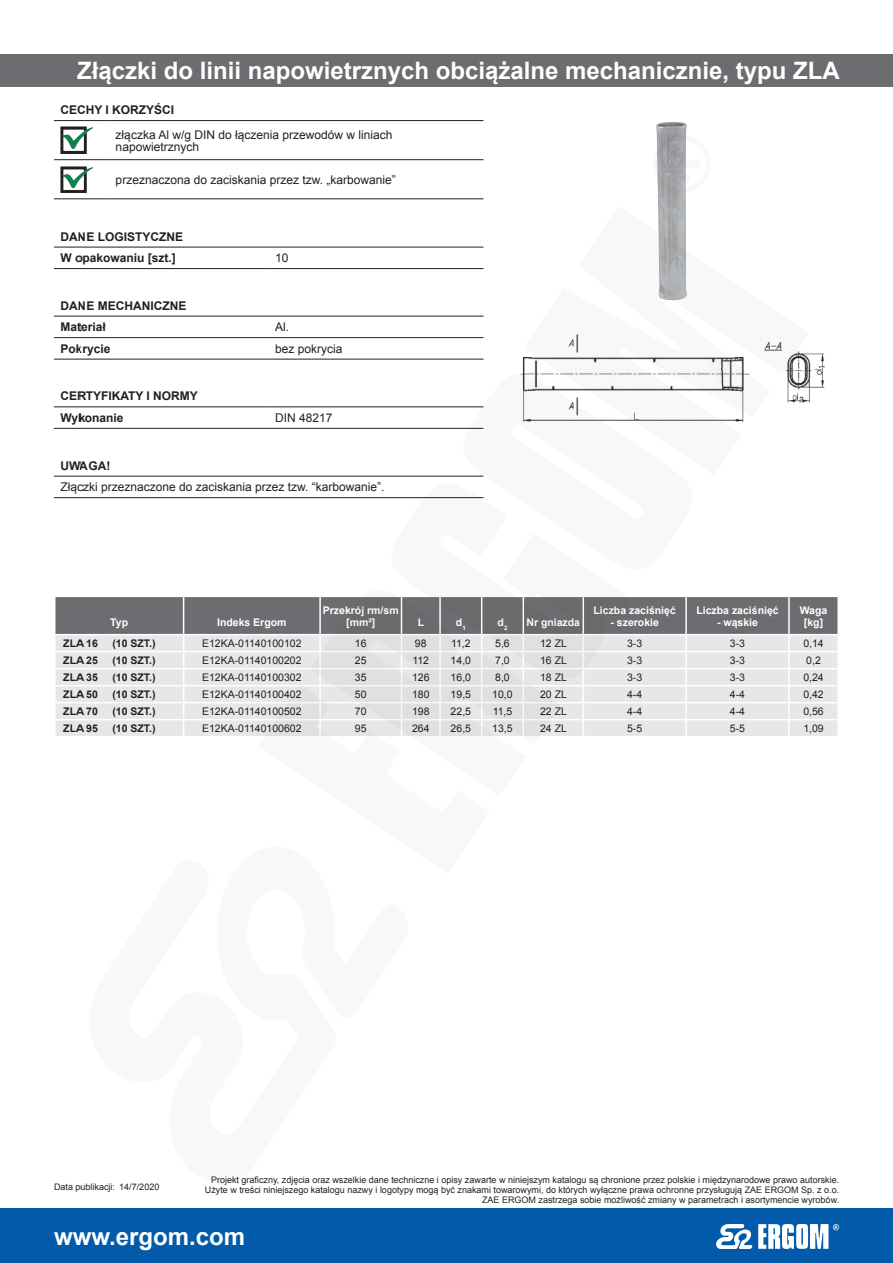
<style>
.page{position:relative;width:893px;height:1263px;background:#fff}
.page>*{position:absolute;margin:0;border:0;box-sizing:border-box;transform-origin:0 0}
.produkt-nazwa{font:700 24px "Arial";color:#fff}
.opis-body{font:12px/12px "Arial";color:#231f20}
.opis-body-bold{font:700 12px "Arial";color:#231f20}
.tabela-body{font:10.5px "Arial";color:#231f20}
.tabela-naglowek{font:700 10.5px/12.6px "Arial";color:#fff;text-align:center}
.tabela-body-bold{font:700 10.5px "Arial";color:#231f20}
.t1{font:9px/9.8px "Arial";color:#231f20;text-align:right}
</style>
<div class="page">
<div style="left:0;top:1209px;width:893px;height:54px;background:#015aaa"></div>
<svg style="left:716px;top:1224px;width:123px;height:25px"></svg>
<div style="left:0;top:54px;width:893px;height:32px;background:#6c6d70"></div>
<img style="left:656px;top:122px;width:31px;height:84px">
<img style="left:523px;top:353px;width:302px;height:50px">
<hr style="left:54px;top:120px;width:55px;height:1px;background:#231f20">
<hr style="left:109px;top:120px;width:374px;height:1px;background:#231f20">
<hr style="left:54px;top:159px;width:55px;height:1px;background:#231f20">
<hr style="left:109px;top:159px;width:374px;height:1px;background:#231f20">
<hr style="left:54px;top:199px;width:55px;height:1px;background:#231f20">
<hr style="left:109px;top:199px;width:374px;height:1px;background:#231f20">
<img style="left:60px;top:127px;width:33px;height:26px">
<img style="left:60px;top:166px;width:33px;height:26px">
<hr style="left:54px;top:247px;width:215px;height:1px;background:#231f20">
<hr style="left:269px;top:247px;width:214px;height:1px;background:#231f20">
<hr style="left:54px;top:268px;width:215px;height:1px;background:#231f20">
<hr style="left:269px;top:268px;width:214px;height:1px;background:#231f20">
<hr style="left:54px;top:316px;width:215px;height:1px;background:#231f20">
<hr style="left:269px;top:316px;width:214px;height:1px;background:#231f20">
<hr style="left:54px;top:337px;width:215px;height:1px;background:#231f20">
<hr style="left:269px;top:337px;width:214px;height:1px;background:#231f20">
<hr style="left:54px;top:359px;width:215px;height:1px;background:#231f20">
<hr style="left:269px;top:359px;width:214px;height:1px;background:#231f20">
<hr style="left:54px;top:476px;width:429px;height:1px;background:#231f20">
<hr style="left:54px;top:497px;width:429px;height:1px;background:#231f20">
<hr style="left:54px;top:407px;width:215px;height:1px;background:#231f20">
<hr style="left:269px;top:407px;width:214px;height:1px;background:#231f20">
<hr style="left:54px;top:428px;width:215px;height:1px;background:#231f20">
<hr style="left:269px;top:428px;width:214px;height:1px;background:#231f20">
<svg style="left:524px;top:206px;width:285px;height:216px"></svg>
<svg style="left:55px;top:596px;width:783px;height:140px;background:#c9cacc"></svg>
<svg style="left:310px;top:596px;width:251px;height:141px;background:#d1d2d4"></svg>
<svg style="left:389px;top:475px;width:242px;height:216px"></svg>
<svg style="left:463px;top:372px;width:231px;height:209px"></svg>
<p class="produkt-nazwa" style="left:77px;top:54px;width:764px">Złączki do linii napowietrznych obciążalne mechanicznie, typu ZLA</p>
<p class="opis-body-bold" style="left:60px;top:102px;width:115px">CECHY I KORZYŚCI</p>
<p class="opis-body" style="left:116px;top:128px;width:278px">złączka Al w/g DIN do łączenia przewodów w liniach napowietrznych</p>
<p class="opis-body" style="left:116px;top:174px;width:282px">przeznaczona do zaciskania przez tzw. „karbowanie”</p>
<p class="opis-body-bold" style="left:60px;top:228px;width:124px">DANE LOGISTYCZNE</p>
<p class="opis-body-bold" style="left:60px;top:250px;width:117px">W opakowaniu [szt.]</p>
<p class="opis-body" style="left:275px;top:252px;width:15px">10</p>
<p class="opis-body-bold" style="left:60px;top:297px;width:127px">DANE MECHANICZNE</p>
<p class="opis-body-bold" style="left:60px;top:319px;width:47px">Materiał</p>
<p class="opis-body" style="left:275px;top:321px;width:16px">Al.</p>
<p class="opis-body-bold" style="left:60px;top:340px;width:52px">Pokrycie</p>
<p class="opis-body" style="left:275px;top:343px;width:69px">bez pokrycia</p>
<p class="opis-body-bold" style="left:60px;top:388px;width:139px">CERTYFIKATY I NORMY</p>
<p class="opis-body-bold" style="left:60px;top:410px;width:65px">Wykonanie</p>
<p class="opis-body" style="left:275px;top:412px;width:59px">DIN 48217</p>
<p class="opis-body-bold" style="left:60px;top:458px;width:51px">UWAGA!</p>
<p class="opis-body" style="left:60px;top:481px;width:326px">Złączki przeznaczone do zaciskania przez tzw. “karbowanie”.</p>
<p class="tabela-naglowek" style="left:110px;top:616px;width:19px">Typ</p>
<p class="tabela-naglowek" style="left:217px;top:616px;width:71px">Indeks Ergom</p>
<p class="tabela-naglowek" style="left:323px;top:604px;width:77px">Przekrój rm/sm [mm²]</p>
<p class="tabela-naglowek" style="left:418px;top:616px;width:8px">L</p>
<p class="tabela-naglowek" style="left:456px;top:616px;width:11px">d<sub>1</sub></p>
<p class="tabela-naglowek" style="left:498px;top:616px;width:11px">d<sub>2</sub></p>
<p class="tabela-naglowek" style="left:526px;top:616px;width:55px">Nr gniazda</p>
<p class="tabela-naglowek" style="left:594px;top:604px;width:84px">Liczba zaciśnięć</p>
<p class="tabela-naglowek" style="left:610px;top:616px;width:50px">- szerokie</p>
<p class="tabela-naglowek" style="left:696px;top:604px;width:84px">Liczba zaciśnięć</p>
<p class="tabela-naglowek" style="left:717px;top:616px;width:42px">- wąskie</p>
<p class="tabela-naglowek" style="left:800px;top:604px;width:29px">Waga [kg]</p>
<p class="tabela-body-bold" style="left:63px;top:636px;width:36px">ZLA 16</p>
<p class="tabela-body-bold" style="left:112px;top:636px;width:45px">(10 SZT.)</p>
<p class="tabela-body" style="left:202px;top:636px;width:101px">E12KA-01140100102</p>
<p class="tabela-body" style="left:355px;top:636px;width:13px">16</p>
<p class="tabela-body" style="left:415px;top:636px;width:13px">98</p>
<p class="tabela-body" style="left:451px;top:636px;width:21px">11,2</p>
<p class="tabela-body" style="left:495px;top:636px;width:16px">5,6</p>
<p class="tabela-body" style="left:540px;top:636px;width:28px">12 ZL</p>
<p class="tabela-body" style="left:627px;top:636px;width:17px">3-3</p>
<p class="tabela-body" style="left:730px;top:636px;width:17px">3-3</p>
<p class="tabela-body" style="left:803px;top:636px;width:22px">0,14</p>
<p class="tabela-body-bold" style="left:63px;top:653px;width:36px">ZLA 25</p>
<p class="tabela-body-bold" style="left:112px;top:653px;width:45px">(10 SZT.)</p>
<p class="tabela-body" style="left:202px;top:653px;width:101px">E12KA-01140100202</p>
<p class="tabela-body" style="left:355px;top:653px;width:13px">25</p>
<p class="tabela-body" style="left:412px;top:653px;width:18px">112</p>
<p class="tabela-body" style="left:451px;top:653px;width:22px">14,0</p>
<p class="tabela-body" style="left:495px;top:653px;width:16px">7,0</p>
<p class="tabela-body" style="left:540px;top:653px;width:28px">16 ZL</p>
<p class="tabela-body" style="left:627px;top:653px;width:17px">3-3</p>
<p class="tabela-body" style="left:730px;top:653px;width:17px">3-3</p>
<p class="tabela-body" style="left:806px;top:653px;width:16px">0,2</p>
<p class="tabela-body-bold" style="left:63px;top:670px;width:36px">ZLA 35</p>
<p class="tabela-body-bold" style="left:112px;top:670px;width:45px">(10 SZT.)</p>
<p class="tabela-body" style="left:202px;top:670px;width:101px">E12KA-01140100302</p>
<p class="tabela-body" style="left:355px;top:670px;width:13px">35</p>
<p class="tabela-body" style="left:412px;top:670px;width:19px">126</p>
<p class="tabela-body" style="left:451px;top:670px;width:22px">16,0</p>
<p class="tabela-body" style="left:495px;top:670px;width:16px">8,0</p>
<p class="tabela-body" style="left:540px;top:670px;width:28px">18 ZL</p>
<p class="tabela-body" style="left:627px;top:670px;width:17px">3-3</p>
<p class="tabela-body" style="left:730px;top:670px;width:17px">3-3</p>
<p class="tabela-body" style="left:803px;top:670px;width:22px">0,24</p>
<p class="tabela-body-bold" style="left:63px;top:687px;width:36px">ZLA 50</p>
<p class="tabela-body-bold" style="left:112px;top:687px;width:45px">(10 SZT.)</p>
<p class="tabela-body" style="left:202px;top:687px;width:101px">E12KA-01140100402</p>
<p class="tabela-body" style="left:355px;top:687px;width:13px">50</p>
<p class="tabela-body" style="left:412px;top:687px;width:19px">180</p>
<p class="tabela-body" style="left:451px;top:687px;width:22px">19,5</p>
<p class="tabela-body" style="left:492px;top:687px;width:22px">10,0</p>
<p class="tabela-body" style="left:540px;top:687px;width:28px">20 ZL</p>
<p class="tabela-body" style="left:627px;top:687px;width:17px">4-4</p>
<p class="tabela-body" style="left:730px;top:687px;width:17px">4-4</p>
<p class="tabela-body" style="left:803px;top:687px;width:22px">0,42</p>
<p class="tabela-body-bold" style="left:63px;top:704px;width:36px">ZLA 70</p>
<p class="tabela-body-bold" style="left:112px;top:704px;width:45px">(10 SZT.)</p>
<p class="tabela-body" style="left:202px;top:704px;width:101px">E12KA-01140100502</p>
<p class="tabela-body" style="left:355px;top:704px;width:13px">70</p>
<p class="tabela-body" style="left:412px;top:704px;width:19px">198</p>
<p class="tabela-body" style="left:451px;top:704px;width:22px">22,5</p>
<p class="tabela-body" style="left:493px;top:704px;width:21px">11,5</p>
<p class="tabela-body" style="left:540px;top:704px;width:28px">22 ZL</p>
<p class="tabela-body" style="left:627px;top:704px;width:17px">4-4</p>
<p class="tabela-body" style="left:730px;top:704px;width:17px">4-4</p>
<p class="tabela-body" style="left:803px;top:704px;width:22px">0,56</p>
<p class="tabela-body-bold" style="left:63px;top:721px;width:36px">ZLA 95</p>
<p class="tabela-body-bold" style="left:112px;top:721px;width:45px">(10 SZT.)</p>
<p class="tabela-body" style="left:202px;top:721px;width:101px">E12KA-01140100602</p>
<p class="tabela-body" style="left:355px;top:721px;width:13px">95</p>
<p class="tabela-body" style="left:412px;top:721px;width:19px">264</p>
<p class="tabela-body" style="left:451px;top:721px;width:22px">26,5</p>
<p class="tabela-body" style="left:492px;top:721px;width:22px">13,5</p>
<p class="tabela-body" style="left:540px;top:721px;width:28px">24 ZL</p>
<p class="tabela-body" style="left:627px;top:721px;width:17px">5-5</p>
<p class="tabela-body" style="left:730px;top:721px;width:17px">5-5</p>
<p class="tabela-body" style="left:803px;top:721px;width:22px">1,09</p>
<p class="t1" style="left:54px;top:1182px;width:107px">Data publikacji: 14/7/2020</p>
<p class="t1" style="left:205px;top:1175px;width:636px">Projekt graficzny, zdjęcia oraz wszelkie dane techniczne i opisy zawarte w niniejszym katalogu są chronione przez polskie i międzynarodowe prawo autorskie.<br>Użyte w treści niniejszego katalogu nazwy i logotypy mogą być znakami towarowymi, do których wyłączne prawa ochronne przysługują ZAE ERGOM Sp. z o.o.<br>ZAE ERGOM zastrzega sobie możliwość zmiany w parametrach i asortymencie wyrobów.</p>
<h1 class="produkt-nazwa" style="left:54px;top:1220px;width:193px">www.ergom.com</h1>
</div>
